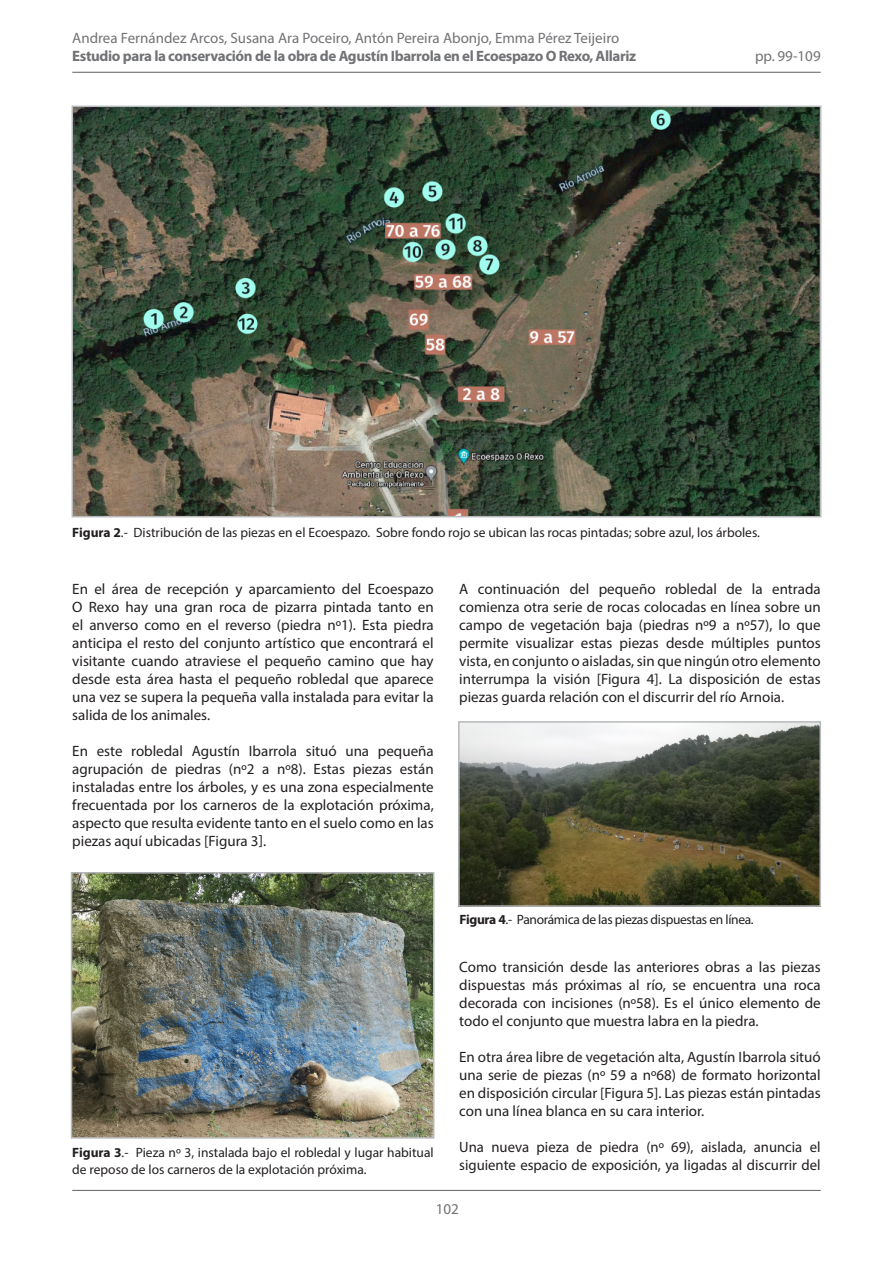
<style>
.page{position:relative;width:893px;height:1263px;background:#fff}
.page>*{position:absolute;margin:0;border:0;box-sizing:border-box;transform-origin:0 0}
.Tipo_de_texto{font:15px/18px "Myriad Pro";color:#231f20;text-align:justify}
.t1{font:15px "Myriad Pro";color:#717275}
.t2{font:700 15px "Myriad Pro";letter-spacing:-.025em;color:#717275}
.Pies_de_foto{font:13.5px/16.5px "Myriad Pro";color:#231f20}
.Pies_de_foto-2{font:13.5px "Myriad Pro";letter-spacing:-.025em;color:#231f20}
.s1{font-weight:700}
</style>
<div class="page">
<hr style="left:72px;top:72px;width:749px;height:1px;background:#717275">
<hr style="left:72px;top:1190px;width:749px;height:1px;background:#717275">
<img style="left:75px;top:109px;width:743px;height:405px">
<div style="left:72px;top:106px;width:749px;height:411px;border:2px solid #b8b9bc"></div>
<img style="left:74px;top:875px;width:357px;height:261px">
<div style="left:71px;top:872px;width:363px;height:267px;border:2px solid #b8b9bc"></div>
<img style="left:461px;top:724px;width:357px;height:180px">
<div style="left:458px;top:721px;width:363px;height:186px;border:2px solid #b8b9bc"></div>
<p class="t1" style="left:72px;top:29px;width:548px">Andrea Fernández Arcos, Susana Ara Poceiro, Antón Pereira Abonjo, Emma Pérez Teijeiro</p>
<p class="t2" style="left:72px;top:46px;width:565px">Estudio para la conservación de la obra de Agustín Ibarrola en el Ecoespazo O Rexo, Allariz</p>
<p class="t1" style="left:755px;top:47px;width:67px">pp. 99-109</p>
<p class="Pies_de_foto" style="left:72px;top:524px;width:689px"><span class="s1">Figura 2</span>.- Distribución de las piezas en el Ecoespazo. Sobre fondo rojo se ubican las rocas pintadas; sobre azul, los árboles.</p>
<p class="Tipo_de_texto" style="left:72px;top:580px;width:363px">En el área de recepción y aparcamiento del Ecoespazo O Rexo hay una gran roca de pizarra pintada tanto en el anverso como en el reverso (piedra nº1). Esta piedra anticipa el resto del conjunto artístico que encontrará el visitante cuando atraviese el pequeño camino que hay desde esta área hasta el pequeño robledal que aparece una vez se supera la pequeña valla instalada para evitar la salida de los animales.</p>
<p class="Tipo_de_texto" style="left:72px;top:742px;width:363px">En este robledal Agustín Ibarrola situó una pequeña agrupación de piedras (nº2 a nº8). Estas piezas están instaladas entre los árboles, y es una zona especialmente frecuentada por los carneros de la explotación próxima, aspecto que resulta evidente tanto en el suelo como en las piezas aquí ubicadas [Figura 3].</p>
<p class="Tipo_de_texto" style="left:459px;top:580px;width:363px">A continuación del pequeño robledal de la entrada comienza otra serie de rocas colocadas en línea sobre un campo de vegetación baja (piedras nº9 a nº57), lo que permite visualizar estas piezas desde múltiples puntos vista, en conjunto o aisladas, sin que ningún otro elemento interrumpa la visión [Figura 4]. La disposición de estas piezas guarda relación con el discurrir del río Arnoia.</p>
<p class="Pies_de_foto" style="left:72px;top:1144px;width:363px"><span class="s1">Figura 3</span>.- Pieza nº 3, instalada bajo el robledal y lugar habitual de reposo de los carneros de la explotación próxima.</p>
<p class="Pies_de_foto-2" style="left:460px;top:912px;width:296px"><span class="s1">Figura 4</span>.- Panorámica de las piezas dispuestas en línea.</p>
<p class="Tipo_de_texto" style="left:459px;top:958px;width:363px">Como transición desde las anteriores obras a las piezas dispuestas más próximas al río, se encuentra una roca decorada con incisiones (nº58). Es el único elemento de todo el conjunto que muestra labra en la piedra.</p>
<p class="Tipo_de_texto" style="left:459px;top:1048px;width:363px">En otra área libre de vegetación alta, Agustín Ibarrola situó una serie de piezas (nº 59 a nº68) de formato horizontal en disposición circular [Figura 5]. Las piezas están pintadas con una línea blanca en su cara interior.</p>
<p class="Tipo_de_texto" style="left:459px;top:1138px;width:363px">Una nueva pieza de piedra (nº 69), aislada, anuncia el siguiente espacio de exposición, ya ligadas al discurrir del</p>
<p class="t1" style="left:436px;top:1200px;width:25px">102</p>
</div>
